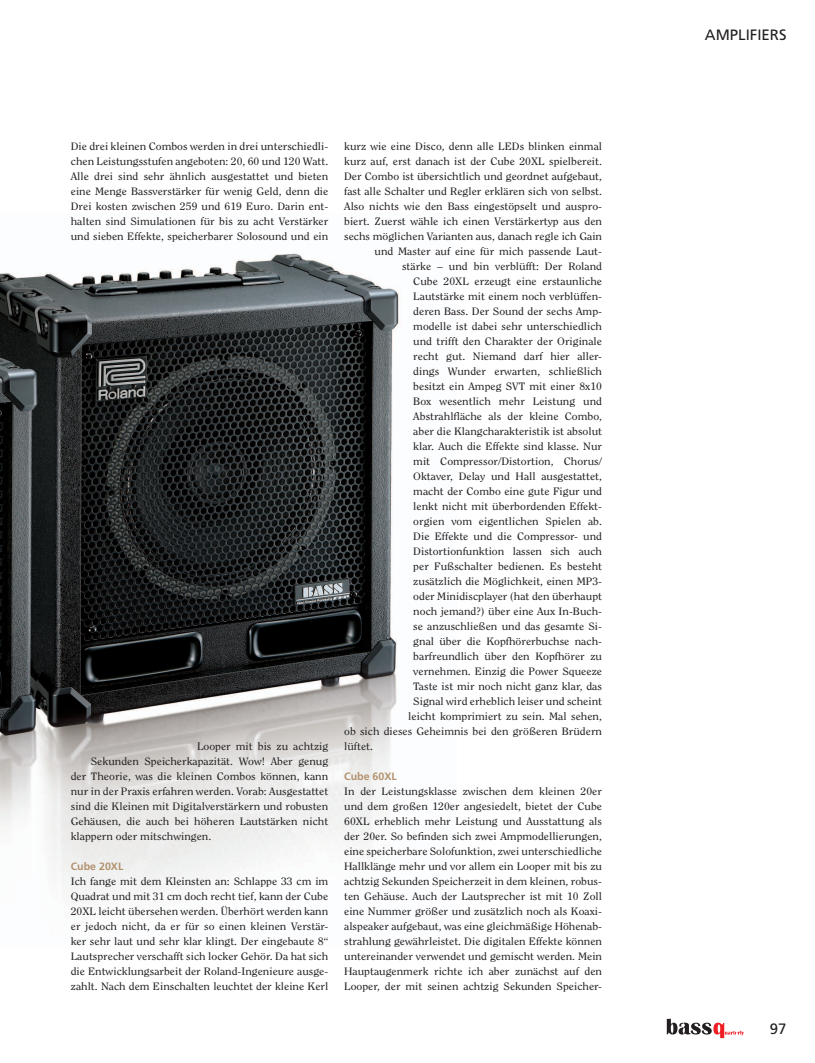
<style>
.page{position:relative;width:815px;height:1063px;background:#fff}
.page>*{position:absolute;margin:0;border:0;box-sizing:border-box;transform-origin:0 0}
.t1{font:15px "Frutiger";color:#231f20}
.t2{font:10.62px/15px "Clearface Std";color:#231f20;text-align:justify;scale:1.1 1}
.t3{font:700 10.62px "Frutiger";color:#b2916d}
</style>
<div class="page">
<svg style="left:667px;top:1019px;width:77px;height:19px"></svg>
<img style="left:0;top:253px;width:401px;height:640px">
<p class="t2" style="left:71px;top:139px;width:236px">Die drei kleinen Combos werden in drei unterschiedli&shy;chen Leistungsstufen angeboten: 20, 60 und 120 Watt.<br>Alle drei sind sehr ähnlich ausgestattet und bieten eine Menge Bassverstärker für wenig Geld, denn die Drei kosten zwischen 259 und 619 Euro. Darin ent&shy;halten sind Simulationen für bis zu acht Verstärker und sieben Effekte, speicherbarer Solosound und ein</p>
<p class="t2" style="left:197px;top:739px;width:121px">Looper mit bis zu achtzig</p>
<p class="t2" style="left:91px;top:754px;width:217px">Sekunden Speicherkapazität. Wow! Aber genug</p>
<p class="t2" style="left:71px;top:769px;width:236px">der Theorie, was die kleinen Combos können, kann</p>
<p class="t2" style="left:71px;top:784px;width:236px">nur in der Praxis erfahren werden. Vorab: Ausgestattet</p>
<p class="t2" style="left:71px;top:799px;width:236px">sind die Kleinen mit Digitalverstärkern und robusten</p>
<p class="t2" style="left:71px;top:814px;width:236px">Gehäusen, die auch bei höheren Lautstärken nicht</p>
<p class="t2" style="left:71px;top:829px;width:129px">klappern oder mitschwingen.</p>
<p class="t3" style="left:71px;top:860px;width:54px">Cube 20XL</p>
<p class="t2" style="left:71px;top:874px;width:236px">Ich fange mit dem Kleinsten an: Schlappe 33 cm im Quadrat und mit 31 cm doch recht tief, kann der Cube 20XL leicht übersehen werden. Überhört werden kann er jedoch nicht, da er für so einen kleinen Verstär&shy;ker sehr laut und sehr klar klingt. Der eingebaute 8“ Lautsprecher verschafft sich locker Gehör. Da hat sich die Entwicklungsarbeit der Roland-Ingenieure ausge&shy;zahlt. Nach dem Einschalten leuchtet der kleine Kerl</p>
<p class="t2" style="left:344px;top:139px;width:236px">kurz wie eine Disco, denn alle LEDs blinken einmal</p>
<p class="t2" style="left:344px;top:154px;width:236px">kurz auf, erst danach ist der Cube 20XL spielbereit.</p>
<p class="t2" style="left:344px;top:169px;width:236px">Der Combo ist übersichtlich und geordnet aufgebaut,</p>
<p class="t2" style="left:344px;top:184px;width:236px">fast alle Schalter und Regler erklären sich von selbst.</p>
<p class="t2" style="left:344px;top:199px;width:236px">Also nichts wie den Bass eingestöpselt und auspro-</p>
<p class="t2" style="left:344px;top:214px;width:236px">biert. Zuerst wähle ich einen Verstärkertyp aus den</p>
<p class="t2" style="left:344px;top:229px;width:236px">sechs möglichen Varianten aus, danach regle ich Gain</p>
<p class="t2" style="left:375px;top:244px;width:208px">und Master auf eine für mich passende Laut-</p>
<p class="t2" style="left:402px;top:259px;width:183px">stärke – und bin verblüfft: Der Roland</p>
<p class="t2" style="left:413px;top:274px;width:173px">Cube 20XL erzeugt eine erstaunliche</p>
<p class="t2" style="left:413px;top:289px;width:173px">Lautstärke mit einem noch verblüffen-</p>
<p class="t2" style="left:413px;top:304px;width:173px">deren Bass. Der Sound der sechs Amp-</p>
<p class="t2" style="left:413px;top:319px;width:173px">modelle ist dabei sehr unterschiedlich</p>
<p class="t2" style="left:413px;top:334px;width:173px">und trifft den Charakter der Originale</p>
<p class="t2" style="left:413px;top:349px;width:173px">recht gut. Niemand darf hier aller-</p>
<p class="t2" style="left:413px;top:364px;width:173px">dings Wunder erwarten, schließlich</p>
<p class="t2" style="left:413px;top:379px;width:173px">besitzt ein Ampeg SVT mit einer 8x10</p>
<p class="t2" style="left:413px;top:394px;width:173px">Box wesentlich mehr Leistung und</p>
<p class="t2" style="left:413px;top:409px;width:173px">Abstrahlfläche als der kleine Combo,</p>
<p class="t2" style="left:413px;top:424px;width:173px">aber die Klangcharakteristik ist absolut</p>
<p class="t2" style="left:413px;top:439px;width:173px">klar. Auch die Effekte sind klasse. Nur</p>
<p class="t2" style="left:413px;top:454px;width:173px">mit Compressor/Distortion, Chorus/</p>
<p class="t2" style="left:413px;top:469px;width:173px">Oktaver, Delay und Hall ausgestattet,</p>
<p class="t2" style="left:413px;top:484px;width:173px">macht der Combo eine gute Figur und</p>
<p class="t2" style="left:413px;top:499px;width:172px">lenkt nicht mit überbordenden Effekt-</p>
<p class="t2" style="left:413px;top:514px;width:173px">orgien vom eigentlichen Spielen ab.</p>
<p class="t2" style="left:413px;top:529px;width:173px">Die Effekte und die Compressor- und</p>
<p class="t2" style="left:413px;top:544px;width:173px">Distortionfunktion lassen sich auch</p>
<p class="t2" style="left:413px;top:559px;width:173px">per Fußschalter bedienen. Es besteht</p>
<p class="t2" style="left:413px;top:574px;width:173px">zusätzlich die Möglichkeit, einen MP3-</p>
<p class="t2" style="left:413px;top:589px;width:173px">oder Minidiscplayer (hat den überhaupt</p>
<p class="t2" style="left:413px;top:604px;width:173px">noch jemand?) über eine Aux In-Buch-</p>
<p class="t2" style="left:413px;top:619px;width:173px">se anzuschließen und das gesamte Si-</p>
<p class="t2" style="left:413px;top:634px;width:173px">gnal über die Kopfhörerbuchse nach-</p>
<p class="t2" style="left:413px;top:649px;width:173px">barfreundlich über den Kopfhörer zu</p>
<p class="t2" style="left:413px;top:664px;width:173px">vernehmen. Einzig die Power Squeeze</p>
<p class="t2" style="left:413px;top:679px;width:173px">Taste ist mir noch nicht ganz klar, das</p>
<p class="t2" style="left:413px;top:694px;width:173px">Signal wird erheblich leiser und scheint</p>
<p class="t2" style="left:408px;top:709px;width:178px">leicht komprimiert zu sein. Mal sehen,</p>
<p class="t2" style="left:344px;top:724px;width:236px">ob sich dieses Geheimnis bei den größeren Brüdern</p>
<p class="t2" style="left:344px;top:739px;width:28px">lüftet.</p>
<p class="t3" style="left:344px;top:770px;width:54px">Cube 60XL</p>
<p class="t2" style="left:344px;top:784px;width:236px">In der Leistungsklasse zwischen dem kleinen 20er und dem großen 120er angesiedelt, bietet der Cube 60XL erheblich mehr Leistung und Ausstattung als der 20er. So befinden sich zwei Ampmodellierungen, eine speicherbare Solofunktion, zwei unterschiedliche Hallklänge mehr und vor allem ein Looper mit bis zu achtzig Sekunden Speicherzeit in dem kleinen, robus&shy;ten Gehäuse. Auch der Lautsprecher ist mit 10 Zoll eine Nummer größer und zusätzlich noch als Koaxi&shy;alspeaker aufgebaut, was eine gleichmäßige Höhenab&shy;strahlung gewährleistet. Die digitalen Effekte können untereinander verwendet und gemischt werden. Mein Hauptaugenmerk richte ich aber zunächst auf den Looper, der mit seinen achtzig Sekunden Speicher-</p>
<p class="t1" style="left:705px;top:26px;width:83px">AMPLIFIERS</p>
<p class="t1" style="left:770px;top:1020px;width:18px">97</p>
</div>
